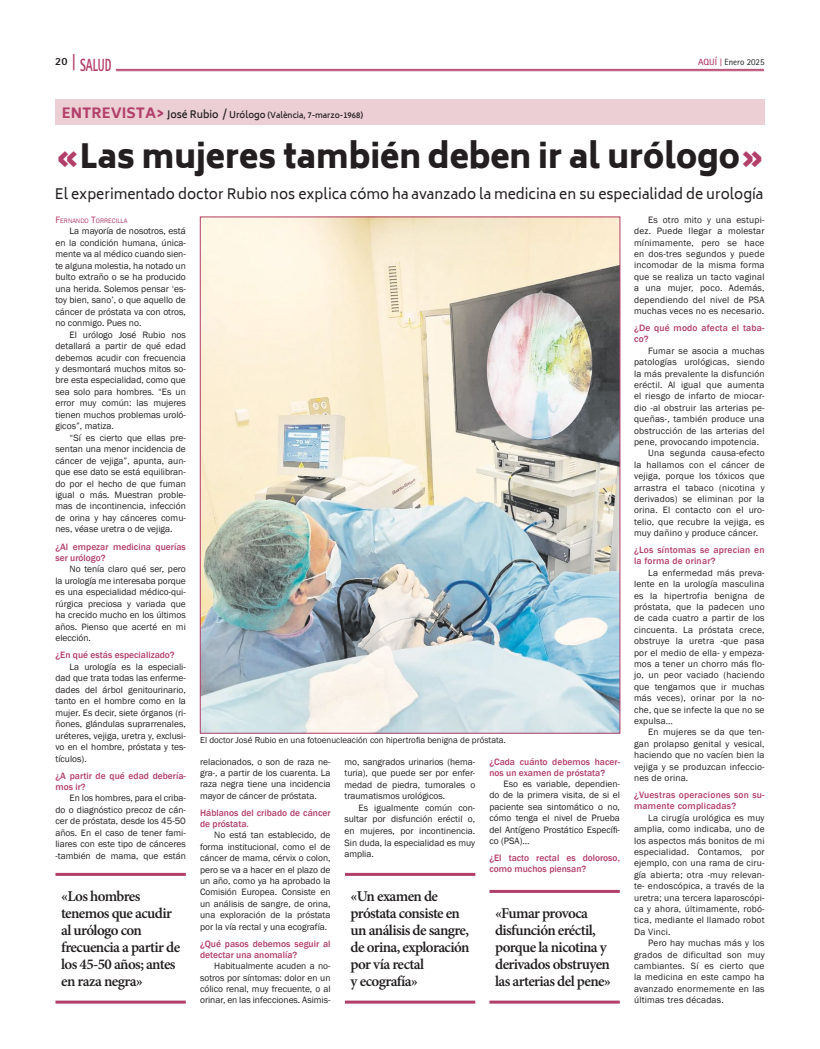
<style>
.page{position:relative;width:820px;height:1049px;background:#fff}
.page>*{position:absolute;margin:0;border:0;box-sizing:border-box;transform-origin:0 0}
.t1{font:900 33px "Biryani";color:#231f20;scale:.95 1}
.t2{font:800 17.6px "Rotis Sans Serif Std";color:#b23f6a;scale:.64 1}
.t3{font:600 15px/17px "Minion Pro";letter-spacing:-.04em;color:#231f20}
.t4{font:14px "Biryani";color:#231f20}
.t5{font:800 11px "Rotis Sans Serif Std";color:#231f20}
.t6{font:9.5px/11.4px "Franklin Gothic";letter-spacing:.005em;color:#231f20;text-align:justify}
.t7{font:500 9.5px/11px "Franklin Gothic";color:#b23f6a}
.t8{font:500 9.5px/11px "Franklin Gothic";letter-spacing:.02em;color:#b23f6a}
.t9{font:9px "Franklin Gothic";color:#231f20}
.t10{font:9px "Rotis Sans Serif Std";color:#231f20}
.t11{font:600 8px "Biryani";color:#231f20}
.t12{font:6.7px "Franklin Gothic";color:#b23f6a}
.s1{font-size:18.2px}
.s2{font-weight:700;color:#b23f6a}
.s3{font-family:"Rotis Serif Std";font-weight:700;color:#b23f6a}
.s4{font-weight:800;font-size:14px;color:#b23f6a}
.s5{font-size:10px}
.s6{font-size:9px}
.s7{color:#b23f6a}
.s8{font-size:9.5px}
</style>
<div class="page">
<img style="left:202px;top:218px;width:416px;height:514px">
<hr style="left:116px;top:69px;width:647px;height:1px;background:#b23f6a">
<hr style="left:116px;top:71px;width:647px;height:1px;background:#b23f6a">
<hr style="left:55px;top:873px;width:131px;height:3px;background:#b23f6a">
<hr style="left:55px;top:1000px;width:131px;height:3px;background:#b23f6a">
<hr style="left:345px;top:873px;width:130px;height:3px;background:#b23f6a">
<hr style="left:345px;top:1000px;width:130px;height:3px;background:#b23f6a">
<hr style="left:489px;top:890px;width:130px;height:3px;background:#b23f6a">
<hr style="left:489px;top:1000px;width:130px;height:3px;background:#b23f6a">
<div style="left:55px;top:99px;width:709px;height:26px;background:#eccfd5"></div>
<h2 class="t2" style="left:72px;top:54px;width:64px"><span class="s1">|</span> SALUD</h2>
<p class="t5" style="left:55px;top:54px;width:14px">20</p>
<p class="t10" style="left:697px;top:57px;width:68px"><span class="s2">AQUÍ</span> <span class="s3">|</span> Enero 2025</p>
<p class="t11" style="left:62px;top:110px;width:303px"><span class="s4">ENTREVISTA&gt;</span> <span class="s5">José Rubio /</span> <span class="s6">Urólogo</span> (València, 7-marzo-1968)</p>
<h1 class="t1" style="left:56px;top:137px;width:746px"><span class="s7">«</span>Las mujeres también deben ir al urólogo<span class="s7">»</span></h1>
<h3 class="t4" style="left:55px;top:186px;width:709px">El experimentado doctor Rubio nos explica cómo ha avanzado la medicina en su especialidad de urología</h3>
<p class="t12" style="left:55px;top:217px;width:73px"><span class="s8">F</span>ERNANDO <span class="s8">T</span>ORRECILLA</p>
<p class="t6" style="left:55px;top:226px;width:132px;text-indent:14px">La mayoría de nosotros, está en la condición humana, única&shy;mente va al médico cuando sien&shy;te alguna molestia, ha notado un bulto extraño o se ha producido una herida. Solemos pensar ‘es&shy;toy bien, sano’, o que aquello de cáncer de próstata va con otros, no conmigo. Pues no.</p>
<p class="t6" style="left:55px;top:329px;width:132px;text-indent:14px">El urólogo José Rubio nos detallará a partir de qué edad debemos acudir con frecuencia y desmontará muchos mitos so&shy;bre esta especialidad, como que sea solo para hombres. “Es un error muy común: las mujeres tienen muchos problemas uroló&shy;gicos”, matiza.</p>
<p class="t6" style="left:55px;top:432px;width:132px;text-indent:14px">“Sí es cierto que ellas pre&shy;sentan una menor incidencia de cáncer de vejiga”, apunta, aun&shy;que ese dato se está equilibran&shy;do por el hecho de que fuman igual o más. Muestran proble&shy;mas de incontinencia, infección de orina y hay cánceres comu&shy;nes, véase uretra o de vejiga.</p>
<p class="t7" style="left:55px;top:541px;width:132px">¿Al empezar medicina querías ser urólogo?</p>
<p class="t6" style="left:55px;top:564px;width:132px;text-indent:14px">No tenía claro qué ser, pero la urología me interesaba porque es una especialidad médico-qui&shy;rúrgica preciosa y variada que ha crecido mucho en los últimos años. Pienso que acerté en mi elección.</p>
<p class="t7" style="left:55px;top:650px;width:121px">¿En qué estás especializado?</p>
<p class="t6" style="left:55px;top:661px;width:132px;text-indent:14px">La urología es la especiali&shy;dad que trata todas las enferme&shy;dades del árbol genitourinario, tanto en el hombre como en la mujer. Es decir, siete órganos (ri&shy;ñones, glándulas suprarrenales, uréteres, vejiga, uretra y, exclusi&shy;vo en el hombre, próstata y tes&shy;tículos).</p>
<p class="t7" style="left:55px;top:770px;width:132px">¿A partir de qué edad debería&shy;mos ir?</p>
<p class="t6" style="left:55px;top:793px;width:132px;text-indent:14px">En los hombres, para el criba&shy;do o diagnóstico precoz de cán&shy;cer de próstata, desde los 45-50 años. En el caso de tener fami&shy;liares con este tipo de cánceres -también de mama, que están</p>
<p class="t9" style="left:200px;top:735px;width:307px">El doctor José Rubio en una fotoenucleación con hipertrofia benigna de próstata.</p>
<p class="t7" style="left:489px;top:756px;width:132px">¿Cada cuánto debemos hacer&shy;nos un examen de próstata?</p>
<p class="t6" style="left:489px;top:778px;width:132px;text-indent:14px">Eso es variable, dependien&shy;do de la primera visita, de si el paciente sea sintomático o no, cómo tenga el nivel de Prueba del Antígeno Prostático Específi&shy;co (PSA)…</p>
<p class="t7" style="left:489px;top:853px;width:132px">¿El tacto rectal es doloroso, como muchos piensan?</p>
<p class="t6" style="left:200px;top:756px;width:132px">relacionados, o son de raza ne&shy;gra-, a partir de los cuarenta. La raza negra tiene una incidencia mayor de cáncer de próstata.</p>
<p class="t7" style="left:200px;top:807px;width:132px">Háblanos del cribado de cáncer de próstata.</p>
<p class="t6" style="left:200px;top:830px;width:132px;text-indent:14px">No está tan establecido, de forma institucional, como el de cáncer de mama, cérvix o colon, pero se va a hacer en el plazo de un año, como ya ha aprobado la Comisión Europea. Consiste en un análisis de sangre, de orina, una exploración de la próstata por la vía rectal y una ecografía.</p>
<p class="t7" style="left:200px;top:938px;width:132px">¿Qué pasos debemos seguir al detectar una anomalía?</p>
<p class="t6" style="left:200px;top:960px;width:132px;text-indent:14px">Habitualmente acuden a no&shy;sotros por síntomas: dolor en un cólico renal, muy frecuente, o al orinar, en las infecciones. Asimis-</p>
<p class="t6" style="left:344px;top:756px;width:132px">mo, sangrados urinarios (hema&shy;turia), que puede ser por enfer&shy;medad de piedra, tumorales o traumatismos urológicos.</p>
<p class="t6" style="left:344px;top:802px;width:132px;text-indent:14px">Es igualmente común con&shy;sultar por disfunción eréctil o, en mujeres, por incontinencia.<br>Sin duda, la especialidad es muy amplia.</p>
<h3 class="t3" style="left:61px;top:888px;width:120px">«Los hombres tenemos que acudir al urólogo con frecuencia a partir de los 45-50 años; antes en raza negra»</h3>
<h3 class="t3" style="left:350px;top:888px;width:120px">«Un examen de próstata consiste en un análisis de sangre, de orina, exploración por vía rectal<br>y ecografía»</h3>
<h3 class="t3" style="left:495px;top:905px;width:117px">«Fumar provoca disfunción eréctil, porque la nicotina y derivados obstruyen las arterias del pene»</h3>
<p class="t6" style="left:633px;top:214px;width:132px;text-indent:14px">Es otro mito y una estupi&shy;dez. Puede llegar a molestar mínimamente, pero se hace en dos-tres segundos y puede incomodar de la misma forma que se realiza un tacto vaginal a una mujer, poco. Además, dependiendo del nivel de PSA muchas veces no es necesario.</p>
<p class="t8" style="left:633px;top:323px;width:132px">¿De qué modo afecta el taba&shy;co?</p>
<p class="t6" style="left:648px;top:345px;width:118px">Fumar se asocia a muchas</p>
<p class="t6" style="left:633px;top:356px;width:132px">patologías urológicas, siendo</p>
<p class="t6" style="left:633px;top:368px;width:132px">la más prevalente la disfunción</p>
<p class="t6" style="left:633px;top:379px;width:132px">eréctil. Al igual que aumenta</p>
<p class="t6" style="left:633px;top:391px;width:132px">el riesgo de infarto de miocar-</p>
<p class="t6" style="left:633px;top:402px;width:132px">dio -al obstruir las arterias pe-</p>
<p class="t6" style="left:633px;top:413px;width:132px">queñas-, también produce una</p>
<p class="t6" style="left:633px;top:425px;width:132px">obstrucción de las arterias del</p>
<p class="t6" style="left:633px;top:436px;width:127px">pene, provocando impotencia.</p>
<p class="t6" style="left:648px;top:448px;width:118px">Una segunda causa-efecto</p>
<p class="t6" style="left:633px;top:459px;width:132px">la hallamos con el cáncer de</p>
<p class="t6" style="left:633px;top:470px;width:132px">vejiga, porque los tóxicos que</p>
<p class="t6" style="left:633px;top:482px;width:132px">arrastra el tabaco (nicotina y</p>
<p class="t6" style="left:633px;top:493px;width:132px">derivados) se eliminan por la</p>
<p class="t6" style="left:633px;top:505px;width:132px">orina. El contacto con el uro-</p>
<p class="t6" style="left:633px;top:516px;width:132px">telio, que recubre la vejiga, es</p>
<p class="t6" style="left:633px;top:527px;width:126px">muy dañino y produce cáncer.</p>
<p class="t8" style="left:633px;top:545px;width:132px">¿Los síntomas se aprecian en la forma de orinar?</p>
<p class="t6" style="left:633px;top:567px;width:132px;text-indent:14px">La enfermedad más preva&shy;lente en la urología masculina es la hipertrofia benigna de próstata, que la padecen uno de cada cuatro a partir de los cincuenta. La próstata crece, obstruye la uretra -que pasa por el medio de ella- y empeza&shy;mos a tener un chorro más flo&shy;jo, un peor vaciado (haciendo que tengamos que ir muchas más veces), orinar por la no&shy;che, que se infecte la que no se expulsa…</p>
<p class="t6" style="left:633px;top:727px;width:132px;text-indent:14px">En mujeres se da que ten&shy;gan prolapso genital y vesical, haciendo que no vacíen bien la vejiga y se produzcan infeccio&shy;nes de orina.</p>
<p class="t8" style="left:633px;top:790px;width:132px">¿Vuestras operaciones son su&shy;mamente complicadas?</p>
<p class="t6" style="left:633px;top:812px;width:132px;text-indent:14px">La cirugía urológica es muy amplia, como indicaba, uno de los aspectos más bonitos de mi especialidad. Contamos, por ejemplo, con una rama de ciru&shy;gía abierta; otra -muy relevan&shy;te- endoscópica, a través de la uretra; una tercera laparoscópi&shy;ca y ahora, últimamente, robó&shy;tica, mediante el llamado robot Da Vinci.</p>
<p class="t6" style="left:633px;top:937px;width:132px;text-indent:14px">Pero hay muchas más y los grados de dificultad son muy cambiantes. Sí es cierto que la medicina en este campo ha avanzado enormemente en las últimas tres décadas.</p>
</div>
